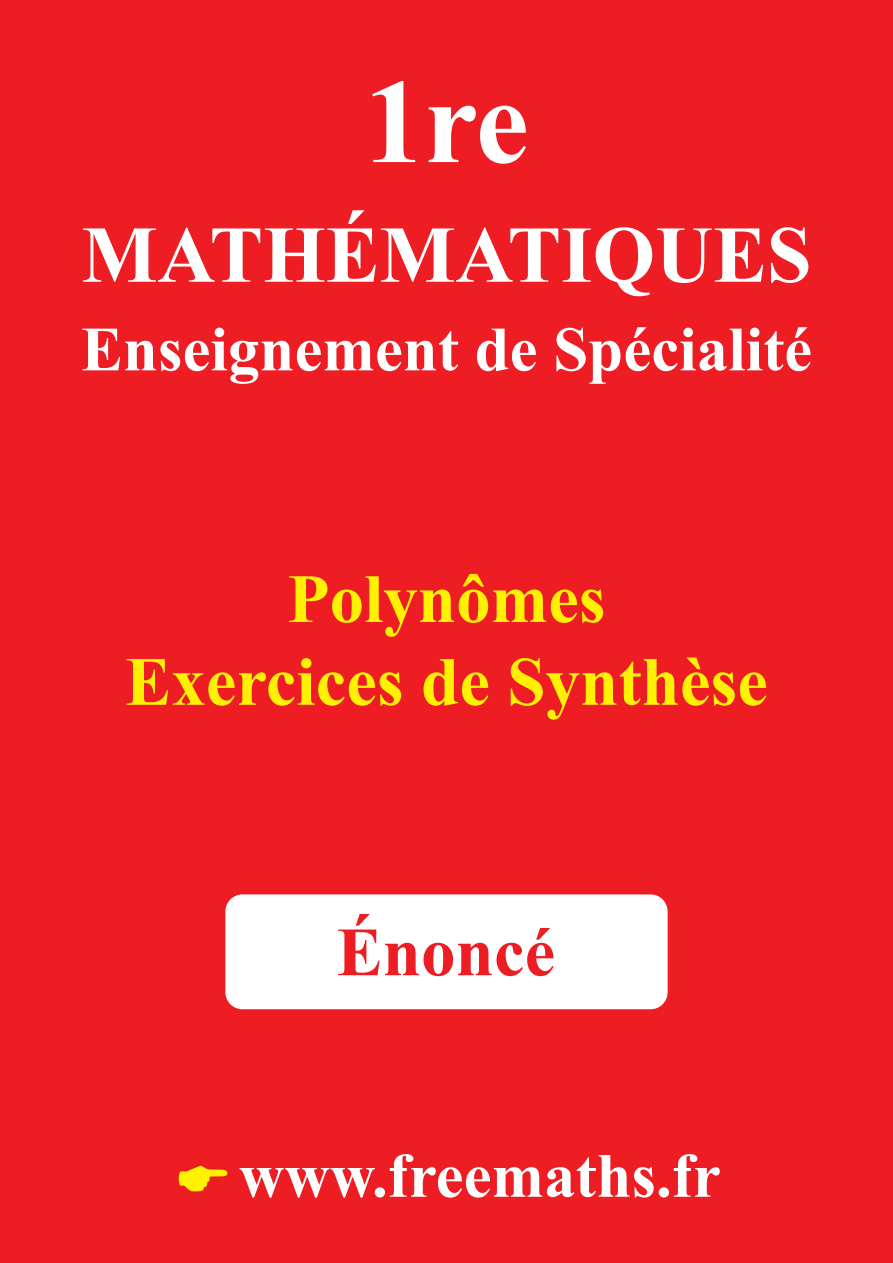
<style>
.page{position:relative;width:893px;height:1263px;background:#ee1d23}
.page>*{position:absolute;margin:0;border:0;box-sizing:border-box;transform-origin:0 0}
.t1{font:700 120px "Times New Roman";color:#fff}
.t2{font:700 80.4px "Times New Roman";color:#fff}
.t3{font:700 69px/82.8px "Times New Roman";color:#fff101;text-align:center}
.t4{font:700 69px "Times New Roman";color:#ee1d23}
.t5{font:700 63px "Times New Roman";color:#fff}
</style>
<div class="page">
<div style="left:225px;top:894px;width:443px;height:115px;background:#fff;border-radius:17px"></div>
<h1 class="t1" style="left:364px;top:39px;width:166px">1re</h1>
<p class="t2" style="left:81px;top:199px;width:732px">MATHÉMATIQUES</p>
<p class="t5" style="left:81px;top:306px;width:733px">Enseignement de Spécialité</p>
<p class="t3" style="left:125px;top:556px;width:644px">Polynômes<br>Exercices de Synthèse</p>
<p class="t4" style="left:337px;top:904px;width:220px">Énoncé</p>
<p class="t5" style="left:239px;top:1132px;width:483px">www.freemaths.fr</p>
</div>
